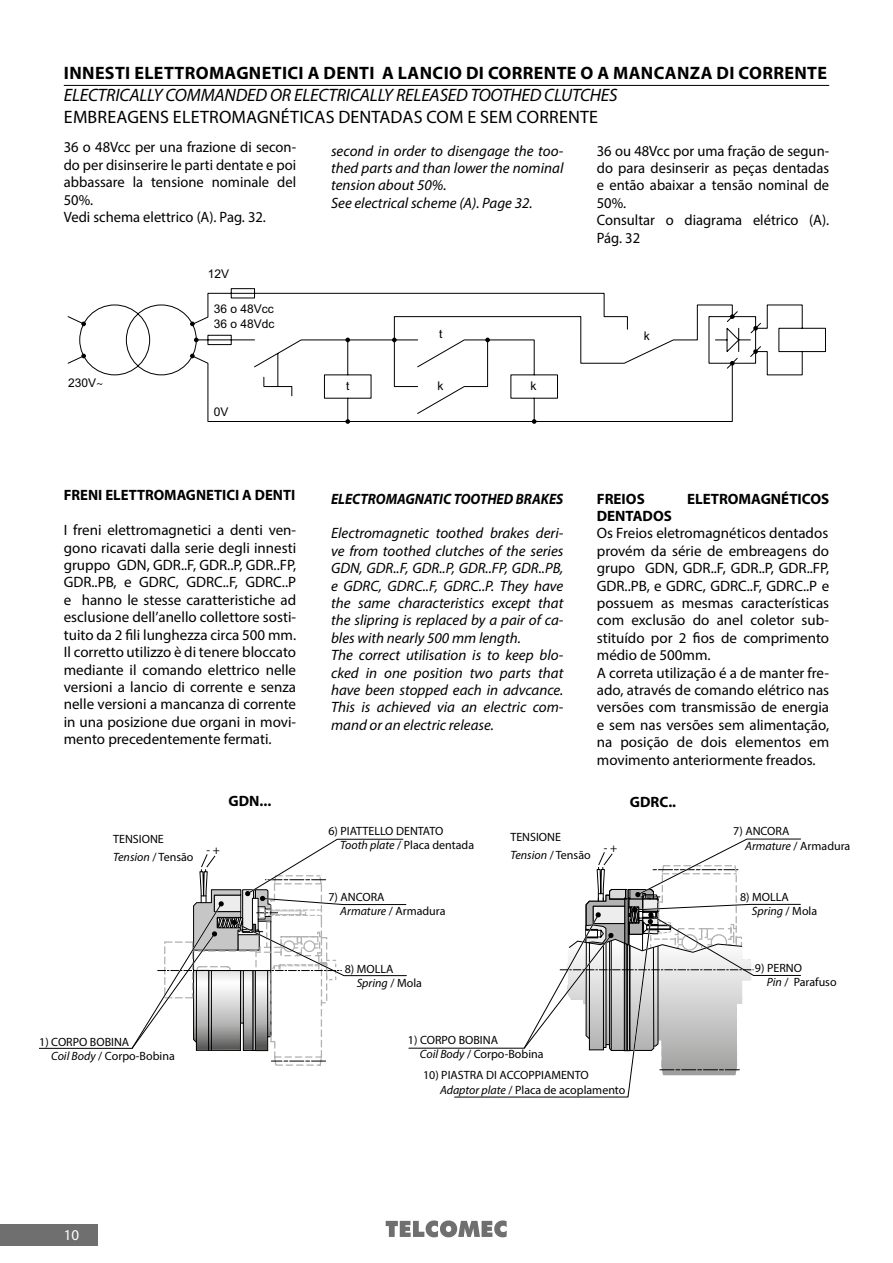
<style>
.page{position:relative;width:893px;height:1263px;background:#fff}
.page>*{position:absolute;margin:0;border:0;box-sizing:border-box;transform-origin:0 0}
.t1{font:700 18px "Myriad Pro";letter-spacing:.02em;color:#000}
.t2{font:italic 18px "Myriad Pro";letter-spacing:-.01em;color:#000}
.t3{font:18px "Myriad Pro";letter-spacing:.01em;color:#000}
.t4{font:15px/17.4px "Myriad Pro";color:#000}
.t5{font:italic 15px/17.4px "Myriad Pro";color:#000}
.t6{font:700 15px "Myriad Pro";color:#000}
.t7{font:italic 700 15px "Myriad Pro";color:#000;scale:.93 1}
.t8{font:15px "Myriad Pro";color:#fff}
.t9{font:12px/14.4px "Myriad Pro";color:#000}
.t10{font:12px/14.4px "Arial";color:#000}
.s1{font-family:"Helvetica Neue";font-size:12.15px}
.s2{font-style:italic}
</style>
<div class="page">
<svg style="left:386px;top:1220px;width:121px;height:17px"></svg>
<div style="left:0;top:1224px;width:98px;height:21px;background:#706f6f"></div>
<hr style="left:64px;top:85px;width:765px;height:1px;background:#000">
<svg style="left:199px;top:288px;width:627px;height:134px"></svg>
<svg style="left:485px;top:338px;width:5px;height:4px"></svg>
<svg style="left:532px;top:419px;width:4px;height:5px"></svg>
<svg style="left:730px;top:361px;width:5px;height:5px"></svg>
<svg style="left:753px;top:349px;width:5px;height:5px"></svg>
<svg style="left:753px;top:326px;width:5px;height:5px"></svg>
<svg style="left:730px;top:314px;width:5px;height:5px"></svg>
<svg style="left:392px;top:338px;width:5px;height:4px"></svg>
<svg style="left:345px;top:338px;width:5px;height:4px"></svg>
<svg style="left:345px;top:419px;width:5px;height:5px"></svg>
<svg style="left:68px;top:304px;width:131px;height:72px"></svg>
<svg style="left:39px;top:839px;width:762px;height:258px"></svg>
<svg style="left:644px;top:331px;width:6px;height:9px"></svg>
<p class="t1" style="left:64px;top:62px;width:765px">INNESTI ELETTROMAGNETICI A DENTI A LANCIO DI CORRENTE O A MANCANZA DI CORRENTE</p>
<p class="t2" style="left:64px;top:84px;width:555px">ELECTRICALLY COMMANDED OR ELECTRICALLY RELEASED TOOTHED CLUTCHES</p>
<p class="t3" style="left:64px;top:105px;width:536px">EMBREAGENS ELETROMAGNÉTICAS DENTADAS COM E SEM CORRENTE</p>
<p class="t4" style="left:64px;top:138px;width:234px">36 o 48Vcc per una frazione di secon&shy;do per disinserire le parti dentate e poi abbassare la tensione nominale del<br>50%.<br>Vedi schema elettrico (A). Pag. 32.</p>
<p class="t4" style="left:597px;top:142px;width:234px">36 ou 48Vcc por uma fração de segun&shy;do para desinserir as peças dentadas e então abaixar a tensão nominal de<br>50%.<br>Consultar o diagrama elétrico (A).<br>Pág. 32</p>
<p class="t5" style="left:331px;top:142px;width:234px">second in order to disengage the too&shy;thed parts and than lower the nominal tension about 50%.<br>See electrical scheme (A). Page 32.</p>
<p class="t10" style="left:208px;top:267px;width:23px">12V</p>
<p class="t10" style="left:68px;top:375px;width:37px">230V<span class="s1">~</span></p>
<p class="t10" style="left:214px;top:302px;width:62px">36 o 48Vcc<br>36 o 48Vdc</p>
<p class="t10" style="left:214px;top:405px;width:16px">0V</p>
<p class="t6" style="left:64px;top:486px;width:233px">FRENI ELETTROMAGNETICI A DENTI</p>
<p class="t4" style="left:64px;top:521px;width:234px;text-align:justify">I freni elettromagnetici a denti ven&shy;gono ricavati dalla serie degli innesti gruppo GDN, GDR..F, GDR..P, GDR..FP, GDR..PB, e GDRC, GDRC..F, GDRC..P e hanno le stesse caratteristiche ad esclusione dell’anello collettore sosti&shy;tuito da 2 fili lunghezza circa 500 mm.<br>Il corretto utilizzo è di tenere bloccato mediante il comando elettrico nelle versioni a lancio di corrente e senza nelle versioni a mancanza di corrente in una posizione due organi in movi&shy;mento precedentemente fermati.</p>
<p class="t10" style="left:439px;top:327px;width:5px">t</p>
<p class="t10" style="left:437px;top:378px;width:7px">k</p>
<p class="t10" style="left:346px;top:379px;width:5px">t</p>
<p class="t10" style="left:530px;top:379px;width:7px">k</p>
<p class="t7" style="left:331px;top:489px;width:251px">ELECTROMAGNATIC TOOTHED BRAKES</p>
<p class="t5" style="left:331px;top:524px;width:234px">Electromagnetic toothed brakes deri&shy;ve from toothed clutches of the series GDN, GDR..F, GDR..P, GDR..FP, GDR..PB, e GDRC, GDRC..F, GDRC..P. They have the same characteristics except that the slipring is replaced by a pair of ca&shy;bles with nearly 500 mm length.<br>The correct utilisation is to keep blo&shy;cked in one position two parts that have been stopped each in advcance.<br>This is achieved via an electric com&shy;mand or an electric release.</p>
<p class="t6" style="left:597px;top:489px;width:49px">FREIOS</p>
<p class="t6" style="left:687px;top:489px;width:144px">ELETROMAGNÉTICOS</p>
<p class="t6" style="left:597px;top:506px;width:77px">DENTADOS</p>
<p class="t4" style="left:597px;top:524px;width:234px">Os Freios eletromagnéticos dentados provém da série de embreagens do grupo GDN, GDR..F, GDR..P, GDR..FP, GDR..PB, e GDRC, GDRC..F, GDRC..P e possuem as mesmas características com exclusão do anel coletor sub&shy;stituído por 2 fios de comprimento médio de 500mm.<br>A correta utilização é a de manter fre&shy;ado, através de comando elétrico nas versões com transmissão de energia e sem nas versões sem alimentação, na posição de dois elementos em movimento anteriormente freados.</p>
<p class="t9" style="left:113px;top:830px;width:82px;line-height:17.4px">TENSIONE<br><span class="s2">Tension</span> / Tensão</p>
<p class="t6" style="left:229px;top:792px;width:44px">GDN...</p>
<p class="t6" style="left:630px;top:792px;width:48px">GDRC..</p>
<p class="t9" style="left:340px;top:823px;width:135px;text-indent:-12px">6) PIATTELLO DENTATO<br><span class="s2">Tooth plate</span> / Placa dentada</p>
<p class="t9" style="left:510px;top:828px;width:82px;line-height:17.4px">TENSIONE<br><span class="s2">Tension</span> / Tensão</p>
<p class="t9" style="left:207px;top:842px;width:15px">- +</p>
<p class="t9" style="left:604px;top:840px;width:15px">- +</p>
<p class="t9" style="left:340px;top:889px;width:107px;text-indent:-12px">7) ANCORA<br><span class="s2">Armature</span> / Armadura</p>
<p class="t9" style="left:51px;top:1034px;width:125px;text-indent:-12px">1) CORPO BOBINA<br><span class="s2">Coil Body</span> / Corpo-Bobina</p>
<p class="t9" style="left:357px;top:961px;width:67px;text-indent:-12px">8) MOLLA<br><span class="s2">Spring</span> / Mola</p>
<p class="t9" style="left:420px;top:1032px;width:125px;text-indent:-12px">1) CORPO BOBINA<br><span class="s2">Coil Body</span> / Corpo-Bobina</p>
<p class="t9" style="left:440px;top:1068px;width:187px;text-indent:-17px">10) PIASTRA DI ACCOPPIAMENTO<br><span class="s2">Adaptor plate</span> / Placa de acoplamento</p>
<p class="t8" style="left:64px;top:1225px;width:17px">10</p>
<p class="t9" style="left:745px;top:824px;width:107px;text-indent:-12px">7) ANCORA<br><span class="s2">Armature</span> / Armadura</p>
<p class="t9" style="left:752px;top:889px;width:67px;text-indent:-12px">8) MOLLA<br><span class="s2">Spring</span> / Mola</p>
<p class="t9" style="left:767px;top:960px;width:71px;text-indent:-12px">9) PERNO<br><span class="s2">Pin</span> / Parafuso</p>
</div>
